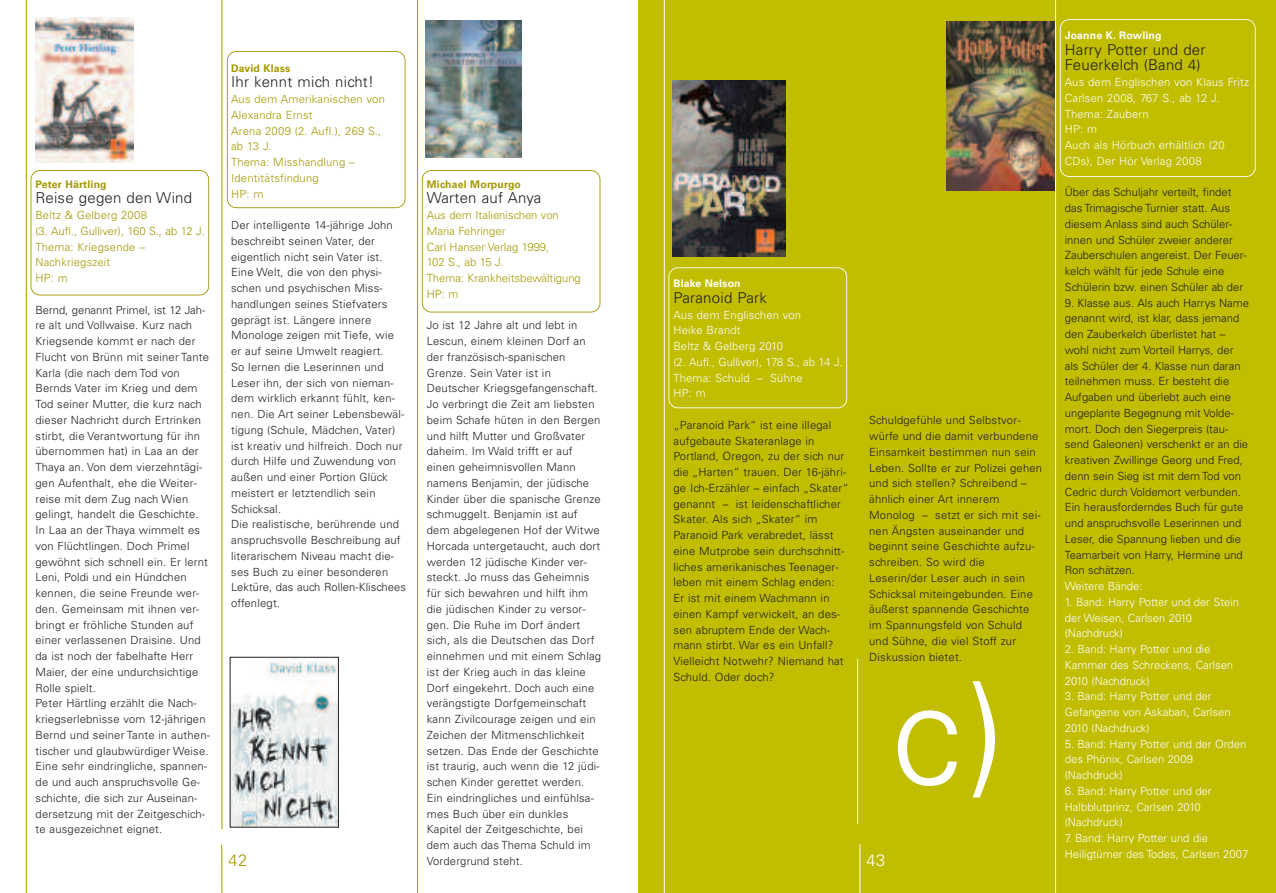
<style>
.page{position:relative;width:1276px;height:893px;background:#fff}
.page>*{position:absolute;margin:0;border:0;box-sizing:border-box;transform-origin:0 0}
.t1{font:300 142.2px "Univers CE";color:#fff}
.t2{font:300 16.5px "Univers CE";color:#fff}
.t3{font:300 16.5px "Univers CE";color:#a59800}
.t4{font:300 15px/15.8px "Univers CE";letter-spacing:.015em;color:#231f20}
.t5{font:300 11.25px/15.8px "Univers CE";letter-spacing:.015em;color:#231f20}
.t6{font:300 11.25px/15.8px "Univers CE";color:#fff}
.t7{font:300 11.25px/15.8px "Univers CE";letter-spacing:.015em;color:#a59800}
.t8{font:700 10.5px "Univers CE";letter-spacing:.015em;color:#a59800}
.t9{font:700 10.5px "Univers CE";letter-spacing:.015em;color:#fff}
</style>
<div class="page">
<div style="left:638px;top:0;width:638px;height:893px;background:#c1bd00"></div>
<hr style="left:664px;top:0;width:1px;height:893px;background:#fff">
<hr style="left:859px;top:844px;width:1px;height:49px;background:#fff">
<svg style="left:668px;top:267px;width:179px;height:141px"></svg>
<hr style="left:1055px;top:0;width:1px;height:893px;background:#fff">
<svg style="left:1059px;top:19px;width:196px;height:158px"></svg>
<hr style="left:26px;top:0;width:1px;height:893px;background:#a59800">
<hr style="left:221px;top:0;width:1px;height:829px;background:#a59800">
<svg style="left:31px;top:170px;width:178px;height:125px"></svg>
<svg style="left:227px;top:51px;width:178px;height:157px"></svg>
<hr style="left:417px;top:0;width:1px;height:893px;background:#a59800">
<svg style="left:422px;top:170px;width:178px;height:142px"></svg>
<hr style="left:221px;top:845px;width:1px;height:48px;background:#a59800">
<img style="left:36px;top:18px;width:98px;height:145px">
<img style="left:425px;top:21px;width:96px;height:136px">
<hr style="left:857px;top:659px;width:1px;height:165px;background:#fff">
<img style="left:672px;top:81px;width:113px;height:175px">
<img style="left:947px;top:22px;width:107px;height:169px">
<img style="left:232px;top:659px;width:105px;height:167px">
<div style="left:230px;top:657px;width:109px;height:171px;border:1px solid #231f20"></div>
<p class="t8" style="left:36px;top:180px;width:73px">Peter Härtling</p>
<h3 class="t4" style="left:36px;top:192px;width:158px">Reise gegen den Wind</h3>
<p class="t7" style="left:36px;top:208px;width:171px">Beltz &amp; Gelberg 2008<br>(3. Aufl., Gulliver), 160 S., ab 12 J.<br>Thema: Kriegsende –<br>Nachkriegszeit<br>HP: m</p>
<p class="t5" style="left:36px;top:303px;width:176px">Bernd, genannt Primel, ist 12 Jah&shy;re alt und Vollwaise. Kurz nach<br>Kriegsende kommt er nach der<br>Flucht von Brünn mit seiner Tante<br>Karla (die nach dem Tod von<br>Bernds Vater im Krieg und dem<br>Tod seiner Mutter, die kurz nach dieser Nachricht durch Ertrinken stirbt, die Verantwortung für ihn übernommen hat) in Laa an der<br>Thaya an. Von dem vierzehntägi&shy;gen Aufenthalt, ehe die Weiter&shy;reise mit dem Zug nach Wien gelingt, handelt die Geschichte.<br>In Laa an der Thaya wimmelt es von Flüchtlingen. Doch Primel gewöhnt sich schnell ein. Er lernt<br>Leni, Poldi und ein Hündchen kennen, die seine Freunde wer&shy;den. Gemeinsam mit ihnen ver&shy;bringt er fröhliche Stunden auf einer verlassenen Draisine. Und da ist noch der fabelhafte Herr<br>Maier, der eine undurchsichtige<br>Rolle spielt.<br>Peter Härtling erzählt die Nach&shy;kriegserlebnisse vom 12-jährigen<br>Bernd und seiner Tante in authen&shy;tischer und glaubwürdiger Weise.<br>Eine sehr eindringliche, spannen&shy;de und auch anspruchsvolle Ge&shy;schichte, die sich zur Auseinan&shy;dersetzung mit der Zeitgeschich&shy;te ausgezeichnet eignet.</p>
<p class="t8" style="left:231px;top:64px;width:61px">David Klass</p>
<h3 class="t4" style="left:231px;top:76px;width:144px">Ihr kennt mich nicht!</h3>
<p class="t7" style="left:231px;top:92px;width:155px">Aus dem Amerikanischen von<br>Alexandra Ernst<br>Arena 2009 (2. Aufl.), 269 S., ab 13 J.<br>Thema: Misshandlung –<br>Identitätsfindung<br>HP: m</p>
<p class="t5" style="left:231px;top:218px;width:176px">Der intelligente 14-jährige John beschreibt seinen Vater, der eigentlich nicht sein Vater ist.<br>Eine Welt, die von den physi&shy;schen und psychischen Miss&shy;handlungen seines Stiefvaters geprägt ist. Längere innere<br>Monologe zeigen mit Tiefe, wie er auf seine Umwelt reagiert.<br>So lernen die Leserinnen und<br>Leser ihn, der sich von nieman&shy;dem wirklich erkannt fühlt, ken&shy;nen. Die Art seiner Lebensbewäl&shy;tigung (Schule, Mädchen, Vater) ist kreativ und hilfreich. Doch nur durch Hilfe und Zuwendung von außen und einer Portion Glück meistert er letztendlich sein<br>Schicksal.<br>Die realistische, berührende und anspruchsvolle Beschreibung auf literarischem Niveau macht die&shy;ses Buch zu einer besonderen<br>Lektüre, das auch Rollen-Klischees offenlegt.</p>
<p class="t8" style="left:427px;top:180px;width:95px">Michael Morpurgo</p>
<h3 class="t4" style="left:427px;top:192px;width:116px">Warten auf Anya</h3>
<p class="t7" style="left:427px;top:208px;width:156px">Aus dem Italienischen von<br>Maria Fehringer<br>Carl Hanser Verlag 1999,<br>102 S., ab 15 J.<br>Thema: Krankheitsbewältigung<br>HP: m</p>
<p class="t5" style="left:427px;top:319px;width:176px">Jo ist 12 Jahre alt und lebt in<br>Lescun, einem kleinen Dorf an der französisch-spanischen<br>Grenze. Sein Vater ist in<br>Deutscher Kriegsgefangenschaft.<br>Jo verbringt die Zeit am liebsten beim Schafe hüten in den Bergen und hilft Mutter und Großvater daheim. Im Wald trifft er auf einen geheimnisvollen Mann namens Benjamin, der jüdische<br>Kinder über die spanische Grenze schmuggelt. Benjamin ist auf dem abgelegenen Hof der Witwe<br>Horcada untergetaucht, auch dort werden 12 jüdische Kinder ver&shy;steckt. Jo muss das Geheimnis für sich bewahren und hilft ihm die jüdischen Kinder zu versor&shy;gen. Die Ruhe im Dorf ändert sich, als die Deutschen das Dorf einnehmen und mit einem Schlag ist der Krieg auch in das kleine<br>Dorf eingekehrt. Doch auch eine verängstigte Dorfgemeinschaft kann Zivilcourage zeigen und ein<br>Zeichen der Mitmenschlichkeit setzen. Das Ende der Geschichte ist traurig, auch wenn die 12 jüdi&shy;schen Kinder gerettet werden.<br>Ein eindringliches und einfühlsa&shy;mes Buch über ein dunkles<br>Kapitel der Zeitgeschichte, bei dem auch das Thema Schuld im</p>
<h2 class="t3" style="left:228px;top:854px;width:20px">42</h2>
<p class="t5" style="left:427px;top:854px;width:98px">Vordergrund steht.</p>
<p class="t9" style="left:673px;top:279px;width:69px">Blake Nelson</p>
<h3 class="t4" style="left:673px;top:291px;width:95px">Paranoid Park</h3>
<p class="t6" style="left:673px;top:308px;width:170px">Aus dem Englischen von<br>Heike Brandt<br>Beltz &amp; Gelberg 2010<br>(2. Aufl., Gulliver), 178 S., ab 14 J.<br>Thema: Schuld – Sühne<br>HP: m</p>
<p class="t5" style="left:673px;top:418px;width:177px">„Paranoid Park“ ist eine illegal aufgebaute Skateranlage in<br>Portland, Oregon, zu der sich nur die „Harten“ trauen. Der 16-jähri&shy;ge Ich-Erzähler – einfach „Skater“ genannt – ist leidenschaftlicher<br>Skater. Als sich „Skater“ im<br>Paranoid Park verabredet, lässt eine Mutprobe sein durchschnitt&shy;liches amerikanisches Teenager&shy;leben mit einem Schlag enden:<br>Er ist mit einem Wachmann in einen Kampf verwickelt, an des&shy;sen abruptem Ende der Wach&shy;mann stirbt. War es ein Unfall?<br>Vielleicht Notwehr? Niemand hat<br>Schuld. Oder doch?</p>
<p class="t5" style="left:869px;top:413px;width:174px">Schuldgefühle und Selbstvor&shy;würfe und die damit verbundene<br>Einsamkeit bestimmen nun sein<br>Leben. Sollte er zur Polizei gehen und sich stellen? Schreibend – ähnlich einer Art innerem<br>Monolog – setzt er sich mit sei&shy;nen Ängsten auseinander und beginnt seine Geschichte aufzu&shy;schreiben. So wird die<br>Leserin/der Leser auch in sein<br>Schicksal miteingebunden. Eine äußerst spannende Geschichte im Spannungsfeld von Schuld und Sühne, die viel Stoff zur<br>Diskussion bietet.</p>
<h1 class="t1" style="left:891px;top:681px;width:116px">c)</h1>
<h2 class="t2" style="left:866px;top:854px;width:20px">43</h2>
<p class="t9" style="left:1064px;top:31px;width:98px">Joanne K. Rowling</p>
<h3 class="t4" style="left:1064px;top:43px;width:142px">Harry Potter und der<br>Feuerkelch (Band 4)</h3>
<p class="t6" style="left:1064px;top:75px;width:186px">Aus dem Englischen von Klaus Fritz<br>Carlsen 2008, 767 S., ab 12 J.<br>Thema: Zaubern<br>HP: m<br>Auch als Hörbuch erhältlich (20<br>CDs), Der Hör Verlag 2008</p>
<p class="t5" style="left:1064px;top:185px;width:183px">Über das Schuljahr verteilt, findet das Trimagische Turnier statt. Aus diesem Anlass sind auch Schüler&shy;innen und Schüler zweier anderer Zauberschulen angereist. Der Feuer&shy;kelch wählt für jede Schule eine Schülerin bzw. einen Schüler ab der</p>
<p class="t5" style="left:1064px;top:296px;width:186px">9. Klasse aus. Als auch Harrys Name genannt wird, ist klar, dass jemand den Zauberkelch überlistet hat – wohl nicht zum Vorteil Harrys, der als Schüler der 4. Klasse nun daran teilnehmen muss. Er besteht die<br>Aufgaben und überlebt auch eine ungeplante Begegnung mit Volde&shy;mort. Doch den Siegerpreis (tau&shy;send Galeonen) verschenkt er an die kreativen Zwillinge Georg und Fred, denn sein Sieg ist mit dem Tod von<br>Cedric durch Voldemort verbunden.<br>Ein herausforderndes Buch für gute und anspruchsvolle Leserinnen und<br>Leser, die Spannung lieben und die<br>Teamarbeit von Harry, Hermine und<br>Ron schätzen.</p>
<p class="t6" style="left:1064px;top:579px;width:79px">Weitere Bände:</p>
<p class="t6" style="left:1064px;top:595px;width:176px">1. Band: Harry Potter und der Stein der Weisen, Carlsen 2010 (Nachdruck)</p>
<p class="t6" style="left:1064px;top:642px;width:170px">2. Band: Harry Potter und die<br>Kammer des Schreckens, Carlsen<br>2010 (Nachdruck)</p>
<p class="t6" style="left:1064px;top:689px;width:167px">3. Band: Harry Potter und der<br>Gefangene von Askaban, Carlsen<br>2010 (Nachdruck)</p>
<p class="t6" style="left:1064px;top:737px;width:183px">5. Band: Harry Potter und der Orden des Phönix, Carlsen 2009 (Nachdruck)</p>
<p class="t6" style="left:1064px;top:784px;width:148px">6. Band: Harry Potter und der<br>Halbblutprinz, Carlsen 2010 (Nachdruck)</p>
<p class="t6" style="left:1064px;top:831px;width:185px">7. Band: Harry Potter und die<br>Heiligtümer des Todes, Carlsen 2007</p>
</div>
